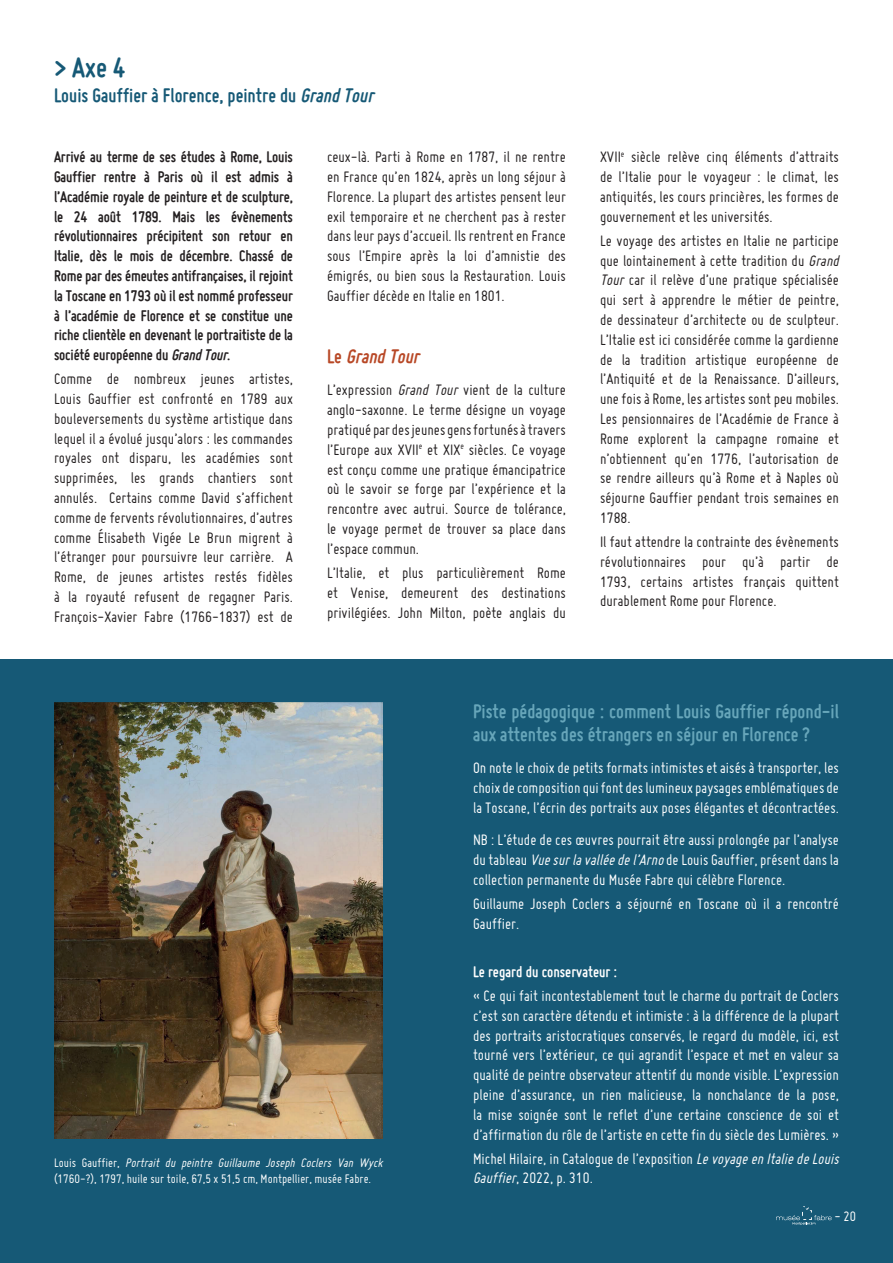
<style>
.page{position:relative;width:893px;height:1263px;background:#fff}
.page>*{position:absolute;margin:0;border:0;box-sizing:border-box;transform-origin:0 0}
.t1{font:700 30px "Miso";color:#165976}
.t2{font:700 21px/22.5px "Miso";color:#67a6ba}
.t3{font:700 21px "Miso";color:#165976}
.t4{font:italic 700 21px "Miso";color:#b84826}
.t5{font:16.5px/19.8px "Miso";color:#231f20;text-align:justify}
.t6{font:16.5px/19.8px "Miso";color:#fff;text-align:justify}
.t7{font:700 16.5px/19.8px "Miso";letter-spacing:-.01em;color:#231f20;text-align:justify}
.t8{font:700 16.5px "Miso";color:#fff}
.t9{font:15px "Miso";color:#fff}
.t10{font:13.5px/16.2px "Miso";color:#fff}
.s1{font-style:italic}
.s2{font-style:normal}
</style>
<div class="page">
<div style="left:0;top:660px;width:893px;height:603px;background:#165976"></div>
<img style="left:54px;top:702px;width:329px;height:437px">
<svg style="left:776px;top:1206px;width:56px;height:19px"></svg>
<h1 class="t1" style="left:54px;top:50px;width:73px">&gt; Axe 4</h1>
<p class="t3" style="left:54px;top:83px;width:326px">Louis Gauffier à Florence, peintre du <span class="s1">GrandTour</span></p>
<p class="t7" style="left:54px;top:147px;width:240px">Arrivé au terme de ses études à Rome, Louis Gauffier rentre à Paris où il est admis à l’Académie royale de peinture et de sculpture, le 24 août 1789. Mais les évènements révolutionnaires précipitent son retour en Italie, dès le mois de décembre. Chassé de Rome par des émeutes antifrançaises, il rejoint la Toscane en 1793 où il est nommé professeur à l’académie de Florence et se constitue une riche clientèle en devenant le portraitiste de la société européenne du <span class="s1">GrandTour</span>.</p>
<p class="t5" style="left:54px;top:369px;width:240px">Comme de nombreux jeunes artistes, Louis Gauffier est confronté en 1789 aux bouleversements du système artistique dans lequel il a évolué jusqu’alors : les commandes royales ont disparu, les académies sont supprimées, les grands chantiers sont annulés. Certains comme David s’affichent comme de fervents révolutionnaires, d’autres comme Élisabeth Vigée Le Brun migrent à l’étranger pour poursuivre leur carrière. A Rome, de jeunes artistes restés fidèles à la royauté refusent de regagner Paris.<br>François-Xavier Fabre (1766-1837) est de</p>
<p class="t5" style="left:327px;top:147px;width:240px">ceux-là. Parti à Rome en 1787, il ne rentre en France qu’en 1824, après un long séjour à Florence. La plupart des artistes pensent leur exil temporaire et ne cherchent pas à rester dans leur pays d’accueil. Ils rentrent en France sous l’Empire après la loi d’amnistie des émigrés, ou bien sous la Restauration. Louis Gauffier décède en Italie en 1801.</p>
<p class="t4" style="left:327px;top:344px;width:99px"><span class="s2">L e</span> GrandTour</p>
<p class="t5" style="left:327px;top:380px;width:240px">L’expression <span class="s1">Grand Tour</span> vient de la culture anglo-saxonne. Le terme désigne un voyage pratiqué par des jeunes gens fortunés à travers l’Europe aux XVII<sup>e</sup> et XIX<sup>e</sup> siècles. Ce voyage est conçu comme une pratique émancipatrice où le savoir se forge par l’expérience et la rencontre avec autrui. Source de tolérance, le voyage permet de trouver sa place dans l’espace commun.</p>
<p class="t5" style="left:327px;top:562px;width:240px">L’Italie, et plus particulièrement Rome et Venise, demeurent des destinations privilégiées. John Milton, poète anglais du</p>
<p class="t5" style="left:600px;top:147px;width:240px">XVII<sup>e</sup> siècle relève cinq éléments d’attraits de l’Italie pour le voyageur : le climat, les antiquités, les cours princières, les formes de gouvernement et les universités.</p>
<p class="t5" style="left:600px;top:230px;width:244px;text-align:left">Le voyage des artistes en Italie ne participe que lointainement à cette tradition du <span class="s1">Grand Tour</span> car il relève d’une pratique spécialisée qui sert à apprendre le métier de peintre, de dessinateur d’architecte ou de sculpteur.<br>L’Italie est ici considérée comme la gardienne de la tradition artistique européenne de l’Antiquité et de la Renaissance. D’ailleurs, une fois à Rome, les artistes sont peu mobiles.<br>Les pensionnaires de l’Académie de France à Rome explorent la campagne romaine et n’obtiennent qu’en 1776, l’autorisation de se rendre ailleurs qu’à Rome et à Naples où séjourne Gauffier pendant trois semaines en 1788.</p>
<p class="t5" style="left:600px;top:532px;width:240px">Il faut attendre la contrainte des évènements révolutionnaires pour qu’à partir de 1793, certains artistes français quittent durablement Rome pour Florence.</p>
<p class="t10" style="left:54px;top:1155px;width:333px">L o u i s G a u f f i e r , <span class="s1">Portrait du peintre Guillaume Joseph Coclers Van Wyck </span>(1760-?), 1797, huile sur toile, 67,5 x 51,5 cm, Montpellier, musée Fabre.</p>
<p class="t2" style="left:473px;top:700px;width:367px">Piste pédagogique : comment Louis Gauffier répond-il aux attentes des étrangers en séjour en Florence ?</p>
<p class="t6" style="left:473px;top:758px;width:367px">On note le choix de petits formats intimistes et aisés à transporter, les choix de composition qui font des lumineux paysages emblématiques de la Toscane, l’écrin des portraits aux poses élégantes et décontractées.</p>
<p class="t6" style="left:473px;top:830px;width:367px">NB : L’étude de ces œuvres pourrait être aussi prolongée par l’analyse du tableau <span class="s1">Vuesurlavalléedel’Arno</span>de Louis Gauffier, présent dans la collection permanente du Musée Fabre qui célèbre Florence.</p>
<p class="t6" style="left:473px;top:894px;width:367px">Guillaume Joseph Coclers a séjourné en Toscane où il a rencontré<br>Gauffier.</p>
<p class="t8" style="left:473px;top:962px;width:145px">Le regard du conservateur :</p>
<p class="t6" style="left:473px;top:985px;width:367px">« Ce qui fait incontestablement tout le charme du portrait de Coclers c’est son caractère détendu et intimiste : à la différence de la plupart des portraits aristocratiques conservés, le regard du modèle, ici, est tourné vers l’extérieur, ce qui agrandit l’espace et met en valeur sa qualité de peintre observateur attentif du monde visible. L’expression pleine d’assurance, un rien malicieuse, la nonchalance de la pose, la mise soignée sont le reflet d’une certaine conscience de soi et d’affirmation du rôle de l’artiste en cette fin du siècle des Lumières. »</p>
<p class="t6" style="left:473px;top:1148px;width:371px">Michel Hilaire, in Catalogue de l’exposition <span class="s1">LevoyageenItaliedeLouis<br>Gauffier</span>, 2022, p. 310.</p>
<p class="t9" style="left:834px;top:1208px;width:23px">- 20</p>
</div>
